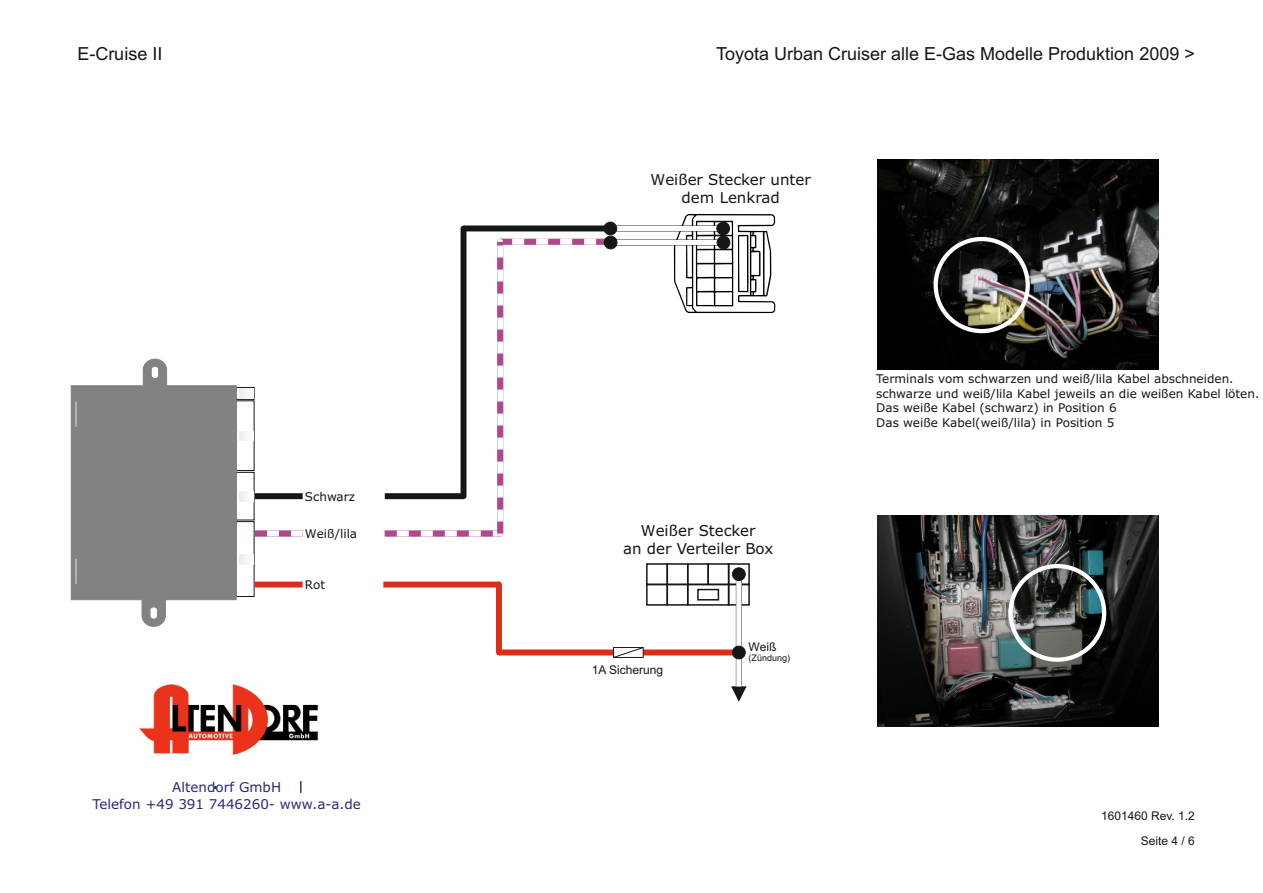
<style>
.page{position:relative;width:1263px;height:893px;background:#fff}
.page>*{position:absolute;margin:0;border:0;box-sizing:border-box;transform-origin:0 0}
.t1{font:18px "Arial";color:#151616}
.t2{font:15px/18.3px "Verdana";color:#151616;text-align:center}
.t3{font:13.5px/16.4px "Verdana";color:#2b2b78;text-align:center}
.t4{font:12px/14.5px "Verdana";color:#151616}
.t5{font:12px "Arial";color:#151616}
.t6{font:9px "Arial";color:#151616}
</style>
<div class="page">
<svg style="left:71px;top:359px;width:232px;height:268px"></svg>
<div style="left:255px;top:493px;width:48px;height:6px;background:#151616"></div>
<img style="left:878px;top:159px;width:280px;height:211px">
<div style="left:933px;top:237px;width:97px;height:96px;border:4px solid #fff;border-radius:50%"></div>
<div style="left:383px;top:582px;width:117px;height:5px;background:#dd2b1c"></div>
<div style="left:496px;top:585px;width:6px;height:67px;background:#dd2b1c"></div>
<div style="left:499px;top:649px;width:240px;height:6px;background:#dd2b1c"></div>
<div style="left:255px;top:582px;width:48px;height:5px;background:#dd2b1c"></div>
<div style="left:646px;top:584px;width:22px;height:22px;border:2px solid #151616"></div>
<div style="left:666px;top:584px;width:22px;height:22px;border:2px solid #151616"></div>
<div style="left:687px;top:584px;width:42px;height:22px;border:2px solid #151616"></div>
<div style="left:697px;top:589px;width:22px;height:11px;border:2px solid #151616"></div>
<div style="left:646px;top:563px;width:22px;height:22px;border:2px solid #151616"></div>
<div style="left:666px;top:563px;width:22px;height:22px;border:2px solid #151616"></div>
<div style="left:687px;top:563px;width:22px;height:22px;border:2px solid #151616"></div>
<div style="left:707px;top:563px;width:22px;height:22px;border:2px solid #151616"></div>
<div style="left:728px;top:584px;width:22px;height:22px;border:2px solid #151616"></div>
<div style="left:728px;top:563px;width:22px;height:22px;border:2px solid #151616"></div>
<img style="left:877px;top:515px;width:281px;height:211px">
<div style="left:736px;top:574px;width:6px;height:112px;background:#989898"></div>
<svg style="left:613px;top:647px;width:31px;height:11px"></svg>
<svg style="left:731px;top:686px;width:15px;height:16px"></svg>
<div style="left:1008px;top:564px;width:98px;height:98px;border:4px solid #fff;border-radius:50%"></div>
<div style="left:736px;top:574px;width:5px;height:112px;background:#fff"></div>
<div style="left:732px;top:568px;width:13px;height:13px;background:#151616;border:1px solid #151616;border-radius:50%"></div>
<div style="left:732px;top:646px;width:13px;height:13px;background:#151616;border:1px solid #151616;border-radius:50%"></div>
<svg style="left:673px;top:214px;width:102px;height:99px"></svg>
<div style="left:463px;top:225px;width:147px;height:6px;background:#151616"></div>
<svg style="left:385px;top:239px;width:225px;height:297px"></svg>
<div style="left:460px;top:228px;width:6px;height:268px;background:#151616"></div>
<svg style="left:616px;top:225px;width:102px;height:1px"></svg>
<div style="left:610px;top:226px;width:113px;height:5px;background:#fff"></div>
<div style="left:604px;top:222px;width:13px;height:13px;background:#151616;border:1px solid #151616;border-radius:50%"></div>
<div style="left:717px;top:222px;width:13px;height:13px;background:#151616;border:1px solid #151616;border-radius:50%"></div>
<div style="left:611px;top:240px;width:112px;height:5px;background:#fff"></div>
<div style="left:604px;top:236px;width:13px;height:13px;background:#151616;border:1px solid #151616;border-radius:50%"></div>
<div style="left:717px;top:236px;width:13px;height:13px;background:#151616;border:1px solid #151616;border-radius:50%"></div>
<img style="left:139px;top:684px;width:180px;height:71px">
<svg style="left:300px;top:781px;width:1px;height:12px"></svg>
<h1 class="t1" style="left:77px;top:47px;width:87px">E-Cruise II</h1>
<p class="t4" style="left:305px;top:490px;width:52px">Schwarz</p>
<p class="t4" style="left:305px;top:528px;width:54px">Weiß/lila</p>
<p class="t4" style="left:305px;top:578px;width:22px">Rot</p>
<p class="t3" style="left:92px;top:780px;width:270px">Altendorf GmbH<br>Telefon +49 391 7446260- www.a-a.de</p>
<h1 class="t1" style="left:716px;top:47px;width:480px">Toyota Urban Cruiser alle E-Gas Modelle Produktion 2009 &gt;</h1>
<p class="t2" style="left:650px;top:172px;width:162px">Weißer Stecker unter dem Lenkrad</p>
<p class="t2" style="left:623px;top:522px;width:152px">Weißer Stecker<br>an der Verteiler Box</p>
<p class="t5" style="left:592px;top:665px;width:73px">1A Sicherung</p>
<p class="t5" style="left:748px;top:642px;width:29px">Weiß</p>
<p class="t6" style="left:748px;top:655px;width:43px">(Zündung)</p>
<p class="t4" style="left:876px;top:372px;width:385px">Terminals vom schwarzen und weiß/lila Kabel abschneiden. schwarze und weiß/lila Kabel jeweils an die weißen Kabel löten.<br>Das weiße Kabel (schwarz) in Position 6<br>Das weiße Kabel(weiß/lila) in Position 5</p>
<p class="t5" style="left:1101px;top:811px;width:95px">1601460 Rev. 1.2</p>
<p class="t5" style="left:1141px;top:837px;width:56px">Seite 4 / 6</p>
</div>
